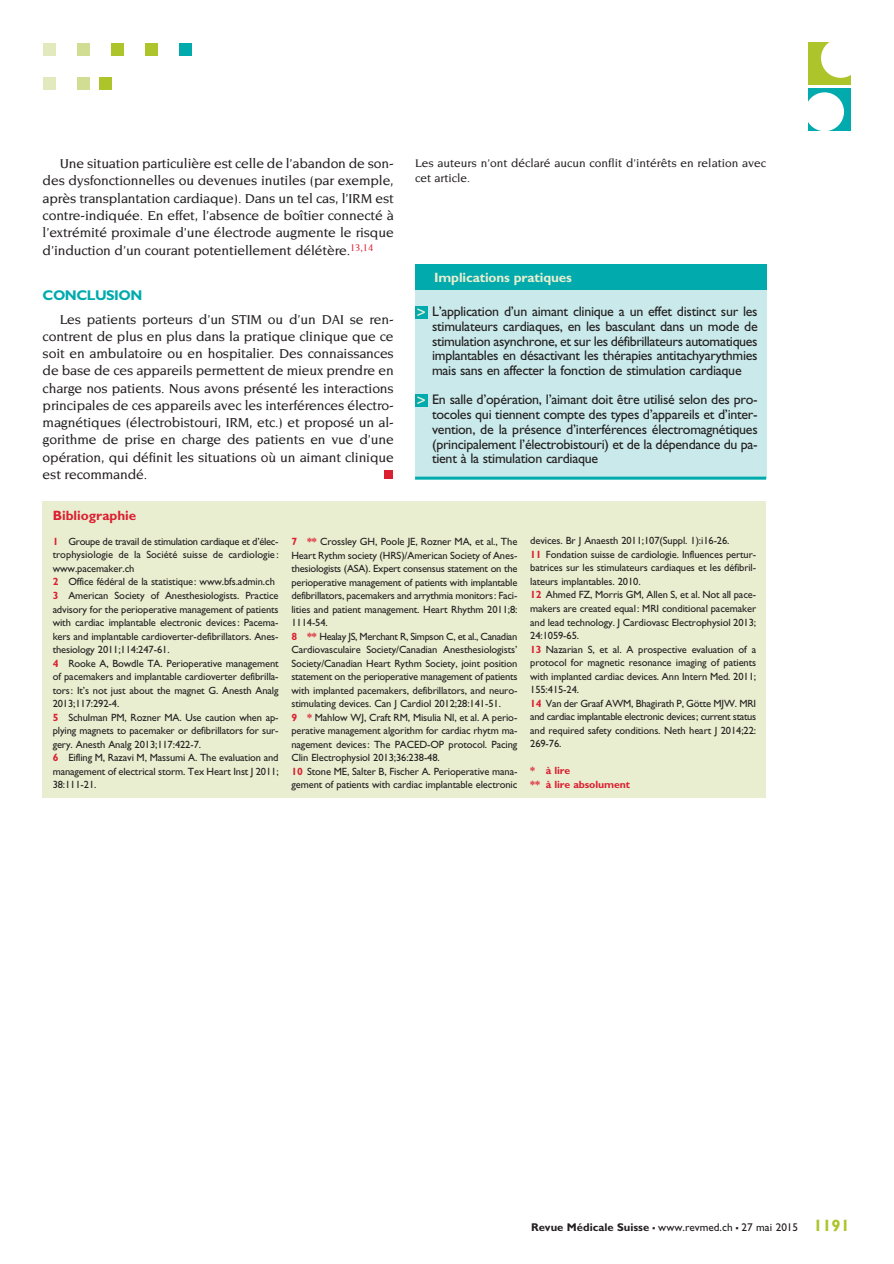
<style>
.page{position:relative;width:894px;height:1264px;background:#fff}
.page>*{position:absolute;margin:0;border:0;box-sizing:border-box;transform-origin:0 0}
.t1{font:700 14.1px "Gill Sans";letter-spacing:-.035em;color:#00aaad}
.t2{font:500 13.95px/17.2px "Novarese";letter-spacing:-.01em;color:#231f20;text-align:justify}
.t3{font:13.95px/14.7px "Gill Sans";letter-spacing:-.02em;color:#231f20;text-align:justify}
.t4{font:700 13.5px "Gill Sans";letter-spacing:-.01em;color:#e9eed0}
.t5{font:700 13.5px "Gill Sans";color:#db2032}
.t6{font:500 12px/15px "Novarese";color:#231f20}
.t7{font:11.25px "Gill Sans";color:#231f20}
.t8{font:10.5px/13.5px "Gill Sans";letter-spacing:-.01em;color:#231f20}
.t9{font:700 10.5px/13.5px "Gill Sans";letter-spacing:-.01em;color:#db2032}
.s1{font-family:"Insignia";font-size:15px;color:#e9eed0}
.s2{font-weight:700;color:#db2032}
.s3{font-weight:700}
.s4{font-weight:700;font-size:16.5px}
.s5{font-weight:700;font-size:16.5px;color:#adc42b}
</style>
<div class="page">
<div style="left:179px;top:43px;width:12px;height:12px;background:#00aaad"></div>
<div style="left:145px;top:43px;width:12px;height:12px;background:#adc42b"></div>
<div style="left:111px;top:43px;width:12px;height:12px;background:#adc42b"></div>
<div style="left:77px;top:43px;width:12px;height:12px;background:#d2dd94"></div>
<div style="left:43px;top:43px;width:12px;height:12px;background:#e2e9bc"></div>
<div style="left:99px;top:77px;width:12px;height:12px;background:#adc42b"></div>
<div style="left:77px;top:77px;width:12px;height:12px;background:#d2dd94"></div>
<div style="left:43px;top:77px;width:12px;height:12px;background:#e2e9bc"></div>
<div style="left:383px;top:470px;width:9px;height:9px;background:#db2032"></div>
<div style="left:808px;top:43px;width:42px;height:42px;background:#adc42b"></div>
<div style="left:820px;top:38px;width:39px;height:40px;background:#fff;border-radius:50%"></div>
<div style="left:808px;top:88px;width:42px;height:42px;background:#00aaad"></div>
<div style="left:804px;top:92px;width:39px;height:39px;background:#fff;border-radius:50%"></div>
<div style="left:43px;top:501px;width:722px;height:295px;background:#e9eed0"></div>
<div style="left:415px;top:289px;width:350px;height:189px;background:#c9e9ea"></div>
<div style="left:415px;top:264px;width:350px;height:25px;background:#00aaad"></div>
<hr style="left:415px;top:476px;width:350px;height:3px;background:#00aaad">
<div style="left:415px;top:306px;width:12px;height:13px;background:#00aaad"></div>
<div style="left:415px;top:394px;width:12px;height:13px;background:#00aaad"></div>
<p class="t2" style="left:43px;top:155px;width:352px;text-indent:17px">Une situation particulière est celle de l’abandon de son&shy;des dysfonctionnelles ou devenues inutiles (par exemple, après transplantation cardiaque). Dans un tel cas, l’IRM est contre-indiquée. En effet, l’absence de boîtier connecté à l’extrémité proximale d’une électrode augmente le risque d’induction d’un courant potentiellement délétère.<sup>13,14</sup></p>
<h1 class="t1" style="left:43px;top:286px;width:101px">CONCLUSION</h1>
<p class="t2" style="left:43px;top:310px;width:352px;text-indent:17px">Les patients porteurs d’un STIM ou d’un DAI se ren&shy;contrent de plus en plus dans la pratique clinique que ce soit en ambulatoire ou en hospitalier. Des connaissances de base de ces appareils permettent de mieux prendre en charge nos patients. Nous avons présenté les interactions principales de ces appareils avec les interférences électro&shy;magnétiques (électrobistouri, IRM, etc.) et proposé un al&shy;gorithme de prise en charge des patients en vue d’une opération, qui définit les situations où un aimant clinique est recommandé.</p>
<p class="t5" style="left:53px;top:507px;width:85px">Bibliographie</p>
<p class="t6" style="left:415px;top:155px;width:352px">Les auteurs n’ont déclaré aucun conflit d’intérêts en relation avec cet article.</p>
<p class="t4" style="left:434px;top:269px;width:139px">Implications pratiques</p>
<p class="t3" style="left:432px;top:304px;width:327px;text-indent:-15px"><span class="s1">&gt;</span> L’application d’un aimant clinique a un effet distinct sur les stimulateurs cardiaques, en les basculant dans un mode de stimulation asynchrone, et sur les défibrillateurs automatiques implantables en désactivant les thérapies antitachyarythmies mais sans en affecter la fonction de stimulation cardiaque</p>
<p class="t3" style="left:432px;top:392px;width:327px;text-indent:-15px"><span class="s1">&gt;</span> En salle d’opération, l’aimant doit être utilisé selon des pro&shy;tocoles qui tiennent compte des types d’appareils et d’inter&shy;vention, de la présence d’interférences électromagnétiques (principalement l’électrobistouri) et de la dépendance du pa&shy;tient à la stimulation cardiaque</p>
<p class="t8" style="left:53px;top:534px;width:227px"><span class="s2">1</span> Groupe de travail de stimulation cardiaque et d’élec&shy;trophysiologie de la Société suisse de cardiologie : www.pacemaker.ch<br><span class="s2">2</span> Office fédéral de la statistique: www.bfs.admin.ch <span class="s2">3</span> American Society of Anesthesiologists. Practice advisory for the perioperative management of patients with cardiac implantable electronic devices: Pacema&shy;kers and implantable cardioverter-defibrillators. Anes&shy;thesiology 2011;114:247-61.<br><span class="s2">4</span> Rooke A, Bowdle TA. Perioperative management of pacemakers and implantable cardioverter defibrilla&shy;tors: It’s not just about the magnet G. Anesth Analg 2013;117:292-4.<br><span class="s2">5</span> Schulman PM, Rozner MA. Use caution when ap&shy;plying magnets to pacemaker or defibrillators for sur&shy;gery. Anesth Analg 2013;117:422-7.<br><span class="s2">6</span> Eifling M, Razavi M, Massumi A. The evaluation and management of electrical storm. Tex Heart Inst J 2011; 38:111-21.</p>
<p class="t8" style="left:291px;top:534px;width:227px"><span class="s2">7 **</span> Crossley GH, Poole JE, Rozner MA, et al., The Heart Rythm society (HRS)/American Society of Anes&shy;thesiologists (ASA). Expert consensus statement on the perioperative management of patients with implantable defibrillators, pacemakers and arrythmia monitors: Faci&shy;lities and patient management. Heart Rhythm 2011;8:<br>1114-54.<br><span class="s2">8 **</span> Healay JS, Merchant R, Simpson C, et al., Canadian Cardiovasculaire Society/Canadian Anesthesiologists’ Society/Canadian Heart Rythm Society, joint position statement on the perioperative management of patients with implanted pacemakers, defibrillators, and neuro&shy;stimulating devices. Can J Cardiol 2012;28:141-51.<br><span class="s2">9 *</span> Mahlow WJ, Craft RM, Misulia Nl, et al. A perio&shy;perative management algorithm for cardiac rhytm ma&shy;nagement devices: The PACED-OP protocol. Pacing Clin Electrophysiol 2013;36:238-48.<br><span class="s2">10</span> Stone ME, Salter B, Fischer A. Perioperative mana&shy;gement of patients with cardiac implantable electronic</p>
<p class="t8" style="left:530px;top:534px;width:227px">devices. Br J Anaesth 2011;107(Suppl. 1):i16-26.<br><span class="s2">11</span> Fondation suisse de cardiologie. Influences pertur&shy;batrices sur les stimulateurs cardiaques et les défibril&shy;lateurs implantables. 2010.<br><span class="s2">12</span> Ahmed FZ, Morris GM, Allen S, et al. Not all pace&shy;makers are created equal: MRI conditional pacemaker and lead technology. J Cardiovasc Electrophysiol 2013; 24:1059-65.<br><span class="s2">13</span> Nazarian S, et al. A prospective evaluation of a protocol for magnetic resonance imaging of patients with implanted cardiac devices. Ann Intern Med. 2011; 155:415-24.<br><span class="s2">14</span> Van der Graaf AWM, Bhagirath P, Götte MJW. MRI and cardiac implantable electronic devices; current status and required safety conditions. Neth heart J 2014;22:<br>269-76.</p>
<p class="t9" style="left:530px;top:763px;width:101px">* à lire<br>** à lire absolument</p>
<p class="t7" style="left:531px;top:1220px;width:320px"><span class="s3">Revue Médicale Suisse</span> <span class="s4">–</span> www.revmed.ch <span class="s4">–</span> 27 mai 2015 <span class="s5">1191</span></p>
</div>
